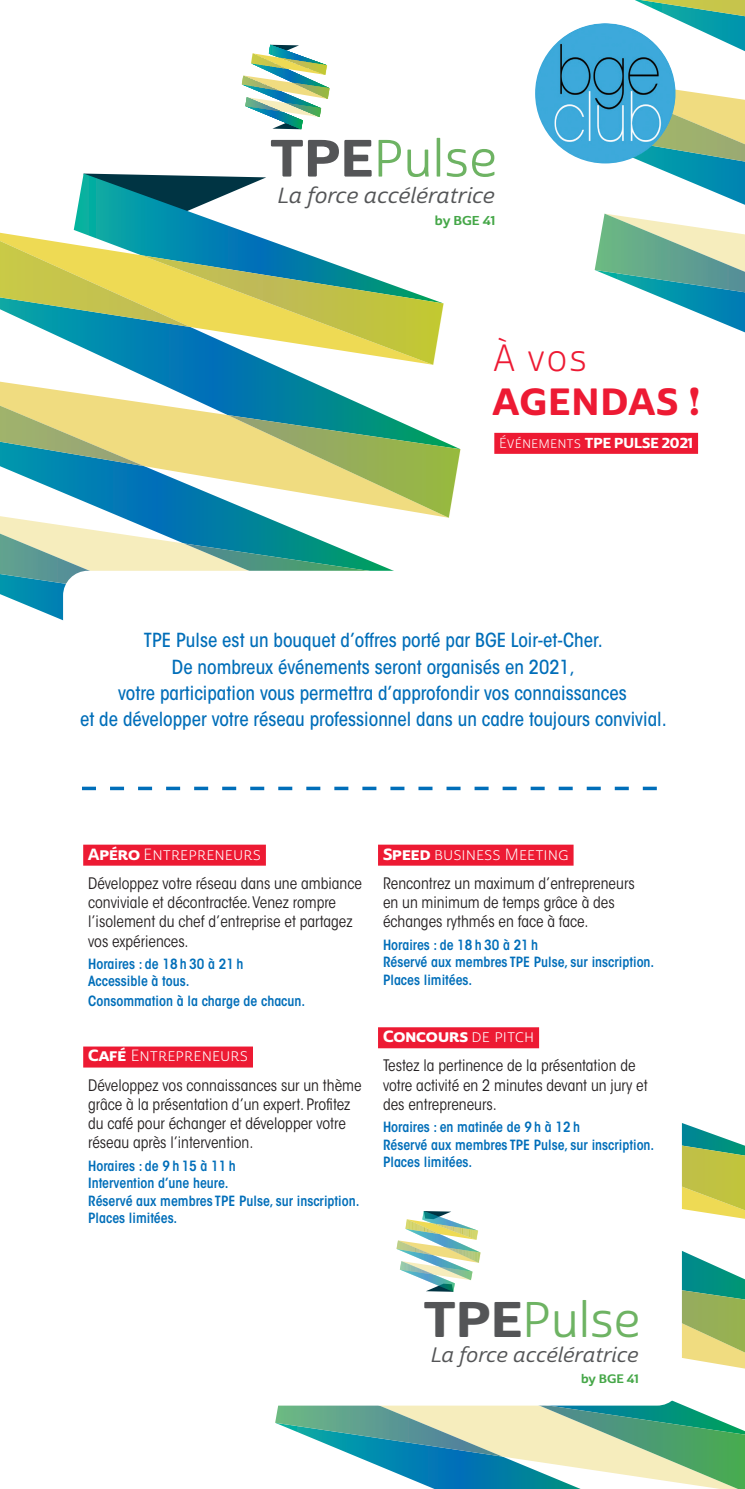
<style>
.page{position:relative;width:745px;height:1489px;background:#fff}
.page>*{position:absolute;margin:0;border:0;box-sizing:border-box;transform-origin:0 0}
.t1{font:50.75px "Cabrito Sans Nor Reg";color:#6eb363}
.t2{font:48.48px "Cabrito Sans Nor Reg";color:#6eb363}
.t3{font:36.75px "Cabrito Sans Nor Ex B";letter-spacing:.04em;color:#ed1a33}
.t4{font:36.75px "Cabrito Sans Nor Boo";color:#ed1a33}
.t5{font:21.18px "Cabrito Sans Nor Med It";letter-spacing:-.005em;color:#545557;scale:1.07 1}
.t6{font:20.3px "Cabrito Sans Nor Med It";letter-spacing:-.005em;color:#545557;scale:1.07 1}
.t7{font:500 condensed 19.25px/26.2px "ITC Avant Garde Std";color:#006eb9;text-align:center}
.t8{font:condensed 15.75px/19.2px "ITC Avant Garde Std";color:#231f20}
.t9{font:15.75px "Cabrito Sans Nor Boo";color:#fff}
.t10{font:15.75px "Cabrito Sans Nor Ex B";color:#fff}
.t11{font:600 condensed 14px/17.5px "ITC Avant Garde Std";color:#006eb9}
.t12{font:14px "Cabrito Sans Nor Ex B";color:#fff}
.t13{font:12.42px "Cabrito Sans Nor Bol";color:#45a748;scale:1.07 1}
.t14{font:11.9px "Cabrito Sans Nor Bol";color:#45a748;scale:1.07 1}
.s1{font-family:"Cabrito Sans Ext Ex B";color:#545557}
.s2{font-family:"Cabrito Sans Nor Boo"}
.s3{font-family:"Cabrito Sans Nor Ex B"}
</style>
<div class="page">
<svg style="left:74px;top:173px;width:192px;height:60px"></svg>
<svg style="left:120px;top:303px;width:324px;height:78px"></svg>
<svg style="left:0;top:381px;width:385px;height:135px"></svg>
<svg style="left:0;top:405px;width:144px;height:61px;background:#a7be85"></svg>
<svg style="left:227px;top:415px;width:233px;height:103px"></svg>
<svg style="left:0;top:233px;width:271px;height:8px"></svg>
<svg style="left:0;top:241px;width:443px;height:124px"></svg>
<svg style="left:0;top:516px;width:407px;height:17px"></svg>
<svg style="left:0;top:533px;width:392px;height:88px;background:#87beb0"></svg>
<svg style="left:574px;top:0;width:170px;height:205px"></svg>
<svg style="left:594px;top:214px;width:150px;height:118px"></svg>
<svg style="left:275px;top:1366px;width:469px;height:122px"></svg>
<div style="left:63px;top:570px;width:618px;height:835px;background:#fff;border-radius:25px"></div>
<div style="left:83px;top:844px;width:183px;height:21px;background:#ed1a33"></div>
<div style="left:83px;top:1046px;width:170px;height:21px;background:#ed1a33"></div>
<div style="left:378px;top:844px;width:195px;height:21px;background:#ed1a33"></div>
<div style="left:378px;top:1027px;width:160px;height:21px;background:#ed1a33"></div>
<img style="left:241px;top:45px;width:89px;height:84px">
<svg style="left:82px;top:786px;width:574px;height:4px"></svg>
<svg style="left:378px;top:1037px;width:366px;height:315px"></svg>
<div style="left:494px;top:433px;width:203px;height:21px;background:#ed1a33"></div>
<img style="left:534px;top:23px;width:141px;height:140px;border-radius:70px">
<h1 class="t1" style="left:270px;top:128px;width:229px"><span class="s1">TPE</span>Pulse</h1>
<h3 class="t5" style="left:277px;top:182px;width:204px">La force accélératrice</h3>
<p class="t13" style="left:434px;top:212px;width:58px">by BGE 41</p>
<h3 class="t4" style="left:492px;top:336px;width:95px">À vos</h3>
<h3 class="t3" style="left:492px;top:378px;width:208px">AGENDAS !</h3>
<p class="t12" style="left:499px;top:433px;width:195px"><span class="s2">Événements</span> TPE PULSE 2021</p>
<p class="t7" style="left:80px;top:627px;width:587px">TPE Pulse est un bouquet d’offres porté par BGE Loir-et-Cher.<br>De nombreux événements seront organisés en 2021,<br>votre participation vous permettra d’approfondir vos connaissances<br>et de développer votre réseau professionnel dans un cadre toujours convivial.</p>
<p class="t9" style="left:88px;top:844px;width:174px"><span class="s3">Apéro</span> Entrepreneurs</p>
<p class="t8" style="left:88px;top:873px;width:275px">Développez votre réseau dans une ambiance conviviale et décontractée. Venez rompre l’isolement du chef d’entreprise et partagez vos expériences.</p>
<p class="t11" style="left:88px;top:955px;width:157px">Horaires : de 18 h 30 à 21 h<br>Accessible à tous.</p>
<p class="t11" style="left:88px;top:991px;width:218px">Consommation à la charge de chacun.</p>
<p class="t9" style="left:88px;top:1046px;width:161px"><span class="s3">Café</span> Entrepreneurs</p>
<p class="t8" style="left:88px;top:1075px;width:275px">Développez vos connaissances sur un thème grâce à la présentation d’un expert. Profitez du café pour échanger et développer votre réseau après l’intervention.</p>
<p class="t11" style="left:88px;top:1156px;width:273px">Horaires : de 9 h 15 à 11 h<br>Intervention d’une heure.<br>Réservé aux membres TPE Pulse, sur inscription.<br>Places limitées.</p>
<p class="t9" style="left:383px;top:844px;width:187px"><span class="s3">Speed</span> business Meeting</p>
<p class="t8" style="left:383px;top:873px;width:253px">Rencontrez un maximum d’entrepreneurs en un minimum de temps grâce à des échanges rythmés en face à face.</p>
<p class="t11" style="left:383px;top:935px;width:273px">Horaires : de 18 h 30 à 21 h<br>Réservé aux membres TPE Pulse, sur inscription.<br>Places limitées.</p>
<p class="t10" style="left:383px;top:1026px;width:152px">Concours <span class="s2">de pitch</span></p>
<p class="t8" style="left:383px;top:1056px;width:266px">Testez la pertinence de la présentation de votre activité en 2 minutes devant un jury et des entrepreneurs.</p>
<p class="t11" style="left:383px;top:1118px;width:273px">Horaires : en matinée de 9 h à 12 h<br>Réservé aux membres TPE Pulse, sur inscription.<br>Places limitées.</p>
<h2 class="t2" style="left:423px;top:1290px;width:219px"><span class="s1">TPE</span>Pulse</h2>
<p class="t6" style="left:430px;top:1342px;width:195px">La force accélératrice</p>
<p class="t14" style="left:580px;top:1370px;width:55px">by BGE 41</p>
</div>
